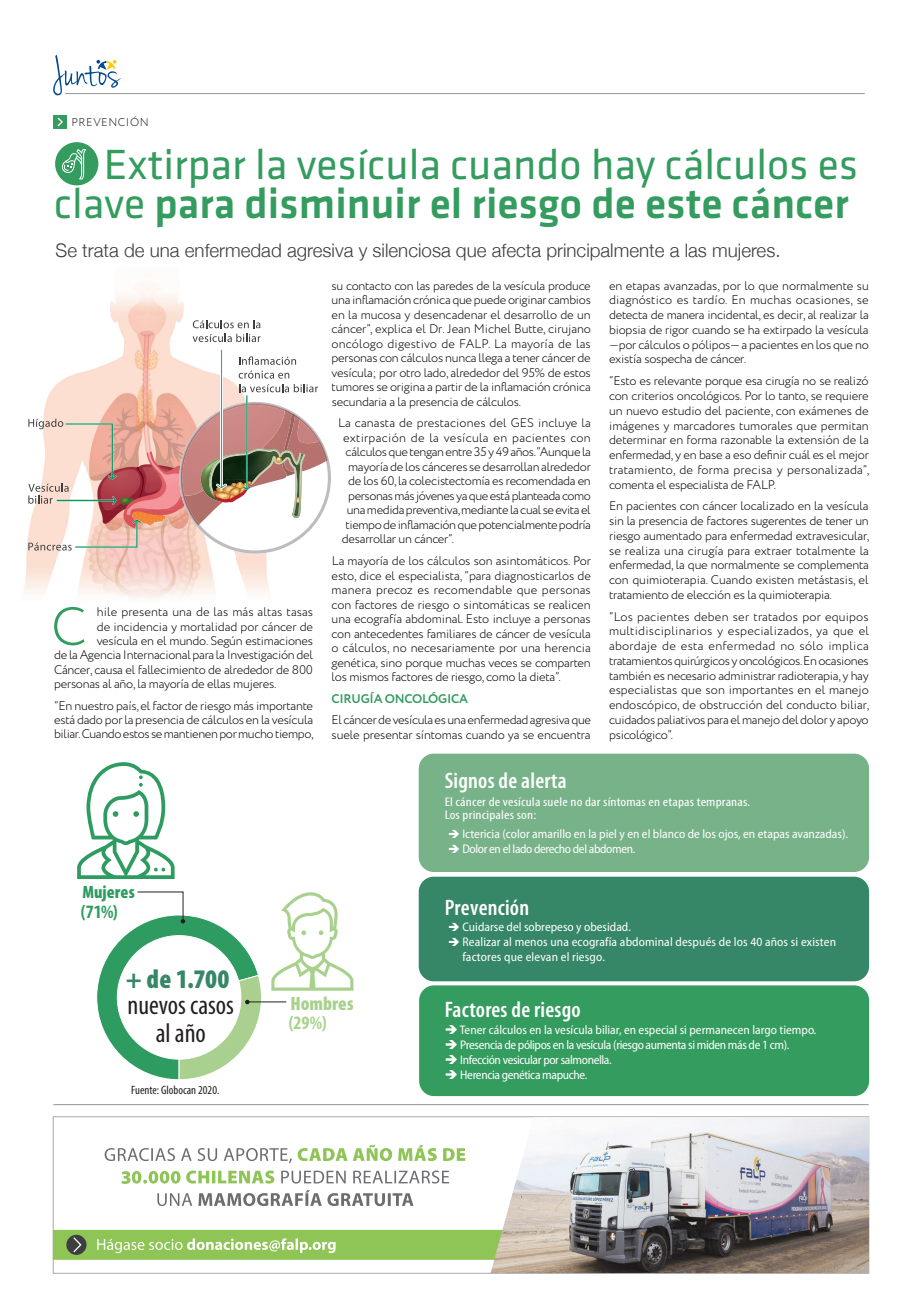
<style>
.page{position:relative;width:922px;height:1294px;background:#fff}
.page>*{position:absolute;margin:0;border:0;box-sizing:border-box;transform-origin:0 0}
.t1{font:300 53.62px "Circe";color:#349c5f}
.t2{font:43.75px/38.8px "Klavika";color:#349c5f;text-align:right}
.t3{font:condensed 27px/27px "Myriad Pro";color:#231f20;text-align:center}
.t4{font:900 condensed 26.88px "Myriad Pro";color:#368668}
.t5{font:600 condensed 22.5px "Myriad Pro";letter-spacing:.01em;color:#fff}
.t6{font:900 condensed 19.38px "Myriad Pro";color:#a9d18e}
.t7{font:700 condensed 18.88px "Myriad Pro";color:#2e9c60}
.t8{font:700 condensed 18.88px "Myriad Pro";color:#a9d18e}
.t9{font:300 18.75px "Helvetica Neue";color:#3e3e3f}
.t10{font:900 condensed 18px "Myriad Pro";color:#2e9c60}
.t11{font:condensed 12.62px "Myriad Pro";letter-spacing:.01em;color:#fff;scale:1.19 1}
.t12{font:300 12.5px/14.8px "Circe";letter-spacing:-.02em;color:#0c0806;text-align:justify}
.t13{font:semi-condensed 12.5px/15px "Myriad Pro";color:#fff}
.t14{font:semi-condensed 12.5px "Myriad Pro";letter-spacing:-.03em;color:#fff}
.t15{font:300 12.5px "Circe";letter-spacing:.005em;color:#0c0806}
.t16{font:300 12.5px "Circe";letter-spacing:.02em;color:#0c0806}
.t17{font:700 12.5px "Circe";letter-spacing:-.02em;color:#349c5f}
.t18{font:condensed 12.12px "Myriad Pro";color:#231f20}
.t19{font:300 11.25px "Circe";letter-spacing:.05em;color:#231f20}
.s1{font-weight:500}
</style>
<div class="page">
<img style="left:34px;top:273px;width:167px;height:236px">
<img style="left:23px;top:509px;width:213px;height:90px">
<img style="left:236px;top:553px;width:34px;height:40px">
<svg style="left:28px;top:418px;width:89px;height:87px"></svg>
<svg style="left:28px;top:519px;width:113px;height:31px"></svg>
<hr style="left:65px;top:93px;width:799px;height:1px;background:#939598">
<svg style="left:53px;top:55px;width:68px;height:40px"></svg>
<div style="left:53px;top:115px;width:14px;height:14px;background:#349c5f"></div>
<div style="left:55px;top:142px;width:43px;height:43px;background:#349c5f;border-radius:50%"></div>
<svg style="left:57px;top:117px;width:6px;height:10px"></svg>
<div style="left:53px;top:1116px;width:815px;height:157px;border:1px solid #a8a9ad"></div>
<img style="left:490px;top:1117px;width:378px;height:155px">
<svg style="left:157px;top:1190px;width:256px;height:15px"></svg>
<svg style="left:281px;top:1170px;width:168px;height:13px"></svg>
<svg style="left:105px;top:1144px;width:360px;height:19px"></svg>
<svg style="left:121px;top:1170px;width:153px;height:13px"></svg>
<hr style="left:53px;top:1104px;width:815px;height:1px;background:#939598">
<svg style="left:53px;top:1229px;width:486px;height:30px;background:#9dc76e"></svg>
<div style="left:418px;top:876px;width:450px;height:105px;background:#368668;border-radius:15px"></div>
<div style="left:418px;top:753px;width:450px;height:119px;background:#77b289;border-radius:15px"></div>
<div style="left:419px;top:985px;width:449px;height:111px;background:#349c5f;border-radius:15px"></div>
<svg style="left:77px;top:762px;width:97px;height:117px"></svg>
<svg style="left:96px;top:891px;width:257px;height:187px"></svg>
<svg style="left:62px;top:149px;width:24px;height:30px"></svg>
<svg style="left:193px;top:320px;width:67px;height:8px"></svg>
<svg style="left:192px;top:334px;width:68px;height:8px"></svg>
<svg style="left:179px;top:349px;width:152px;height:204px"></svg>
<p class="t19" style="left:71px;top:115px;width:79px">PREVENCIÓN</p>
<p class="t2" style="left:54px;top:146px;width:805px">Extirpar la vesícula cuando hay cálculos es clave <span class="s1">para disminuir el riesgo de este cáncer</span></p>
<p class="t9" style="left:55px;top:236px;width:726px">Se trata de una enfermedad agresiva y silenciosa que afecta principalmente a las mujeres.</p>
<p class="t1" style="left:51px;top:591px;width:37px">C</p>
<p class="t15" style="left:97px;top:603px;width:218px">hile presenta una de las más altas tasas</p>
<p class="t12" style="left:97px;top:619px;width:218px">de incidencia y mortalidad por cáncer de</p>
<p class="t12" style="left:97px;top:633px;width:218px">vesícula en el mundo. Según estimaciones</p>
<p class="t12" style="left:54px;top:648px;width:260px">de la Agencia Internacional para la Investigación del</p>
<p class="t12" style="left:54px;top:662px;width:260px">Cáncer, causa el fallecimiento de alrededor de 800</p>
<p class="t12" style="left:54px;top:676px;width:224px">personas al año, la mayoría de ellas mujeres.</p>
<p class="t12" style="left:54px;top:698px;width:261px;line-height:14.4px">“En nuestro país, el factor de riesgo más importante está dado por la presencia de cálculos en la vesícula biliar. Cuando estos se mantienen por mucho tiempo,</p>
<p class="t12" style="left:331px;top:278px;width:261px">su contacto con las paredes de la vesícula produce una inflamación crónica que puede originar cambios en la mucosa y desencadenar el desarrollo de un cáncer”, explica el Dr. Jean Michel Butte, cirujano oncólogo digestivo de FALP. La mayoría de las personas con cálculos nunca llega a tener cáncer de vesícula; por otro lado, alrededor del 95% de estos tumores se origina a partir de la inflamación crónica secundaria a la presencia de cálculos.</p>
<p class="t15" style="left:338px;top:415px;width:254px">La canasta de prestaciones del GES incluye la</p>
<p class="t16" style="left:343px;top:429px;width:249px">extirpación de la vesícula en pacientes con</p>
<p class="t12" style="left:345px;top:445px;width:247px">cálculos que tengan entre 35 y 49 años.“Aunque la</p>
<p class="t12" style="left:348px;top:459px;width:244px">mayoría de los cánceres se desarrollan alrededor</p>
<p class="t12" style="left:348px;top:474px;width:244px">de los 60, la colecistectomía es recomendada en</p>
<p class="t12" style="left:348px;top:488px;width:244px">personas más jóvenes ya que está planteada como</p>
<p class="t12" style="left:347px;top:503px;width:245px">una medida preventiva, mediante la cual se evita el</p>
<p class="t12" style="left:345px;top:517px;width:247px">tiempo de inflamación que potencialmente podría</p>
<p class="t12" style="left:342px;top:532px;width:113px">desarrollar un cáncer”.</p>
<p class="t12" style="left:331px;top:553px;width:261px">La mayoría de los cálculos son asintomáticos. Por esto, dice el especialista, “para diagnosticarlos de manera precoz es recomendable que personas con factores de riesgo o sintomáticas se realicen una ecografía abdominal. Esto incluye a personas con antecedentes familiares de cáncer de vesícula o cálculos, no necesariamente por una herencia genética, sino porque muchas veces se comparten los mismos factores de riesgo, como la dieta”.</p>
<p class="t17" style="left:331px;top:690px;width:138px">CIRUGÍA ONCOLÓGICA</p>
<p class="t12" style="left:331px;top:713px;width:261px">El cáncer de vesícula es una enfermedad agresiva que suele presentar síntomas cuando ya se encuentra</p>
<p class="t12" style="left:609px;top:278px;width:261px">en etapas avanzadas, por lo que normalmente su diagnóstico es tardío. En muchas ocasiones, se detecta de manera incidental, es decir, al realizar la biopsia de rigor cuando se ha extirpado la vesícula —por cálculos o pólipos— a pacientes en los que no existía sospecha de cáncer.</p>
<p class="t12" style="left:609px;top:374px;width:262px">“Esto es relevante porque esa cirugía no se realizó con criterios oncológicos. Por lo tanto, se requiere un nuevo estudio del paciente, con exámenes de imágenes y marcadores tumorales que permitan determinar en forma razonable la extensión de la enfermedad, y en base a eso definir cuál es el mejor tratamiento, de forma precisa y personalizada”, comenta el especialista de FALP.</p>
<p class="t12" style="left:609px;top:499px;width:262px">En pacientes con cáncer localizado en la vesícula sin la presencia de factores sugerentes de tener un riesgo aumentado para enfermedad extravesicular, se realiza una cirugía para extraer totalmente la enfermedad, la que normalmente se complementa con quimioterapia. Cuando existen metástasis, el tratamiento de elección es la quimioterapia.</p>
<p class="t12" style="left:609px;top:609px;width:262px">“Los pacientes deben ser tratados por equipos multidisciplinarios y especializados, ya que el abordaje de esta enfermedad no sólo implica tratamientos quirúrgicos y oncológicos. En ocasiones también es necesario administrar radioterapia, y hay especialistas que son importantes en el manejo endoscópico, de obstrucción del conducto biliar, cuidados paliativos para el manejo del dolor y apoyo psicológico”.</p>
<p class="t5" style="left:444px;top:768px;width:124px">Signos de alerta</p>
<p class="t11" style="left:444px;top:793px;width:258px">El cáncer de vesícula suele no dar síntomas en etapas tempranas.</p>
<p class="t11" style="left:444px;top:807px;width:78px">Los principales son:</p>
<p class="t13" style="left:448px;top:826px;width:401px">➔ Ictericia (color amarillo en la piel y en el blanco de los ojos, en etapas avanzadas).</p>
<p class="t14" style="left:448px;top:842px;width:188px">➔ Dolor en el lado derecho del abdomen.</p>
<h3 class="t10" style="left:82px;top:881px;width:54px">Mujeres</h3>
<p class="t7" style="left:81px;top:899px;width:38px">(71%)</p>
<p class="t4" style="left:126px;top:964px;width:105px">+ de 1.700</p>
<h3 class="t3" style="left:127px;top:991px;width:108px">nuevos casos al año</h3>
<h3 class="t6" style="left:290px;top:992px;width:64px">Hombres</h3>
<p class="t8" style="left:289px;top:1010px;width:39px">(29%)</p>
<p class="t18" style="left:131px;top:1082px;width:90px">Fuente: Globocan 2020.</p>
<p class="t5" style="left:444px;top:894px;width:86px">Prevención</p>
<p class="t13" style="left:448px;top:919px;width:184px">➔ Cuidarse del sobrepeso y obesidad.</p>
<p class="t13" style="left:462px;top:934px;width:375px;text-indent:-14px">➔ Realizar al menos una ecografía abdominal después de los 40 años si existen factores que elevan el riesgo.</p>
<p class="t5" style="left:444px;top:997px;width:137px">Factores de riesgo</p>
<p class="t13" style="left:444px;top:1022px;width:373px">➔ Tener cálculos en la vesícula biliar, en especial si permanecen largo tiempo.</p>
<p class="t14" style="left:444px;top:1037px;width:346px">➔ Presencia de pólipos en la vesícula (riesgo aumenta si miden más de 1 cm).</p>
<p class="t14" style="left:444px;top:1052px;width:168px">➔ Infección vesicular por salmonella.</p>
<p class="t14" style="left:444px;top:1067px;width:144px">➔ Herencia genética mapuche.</p>
</div>
